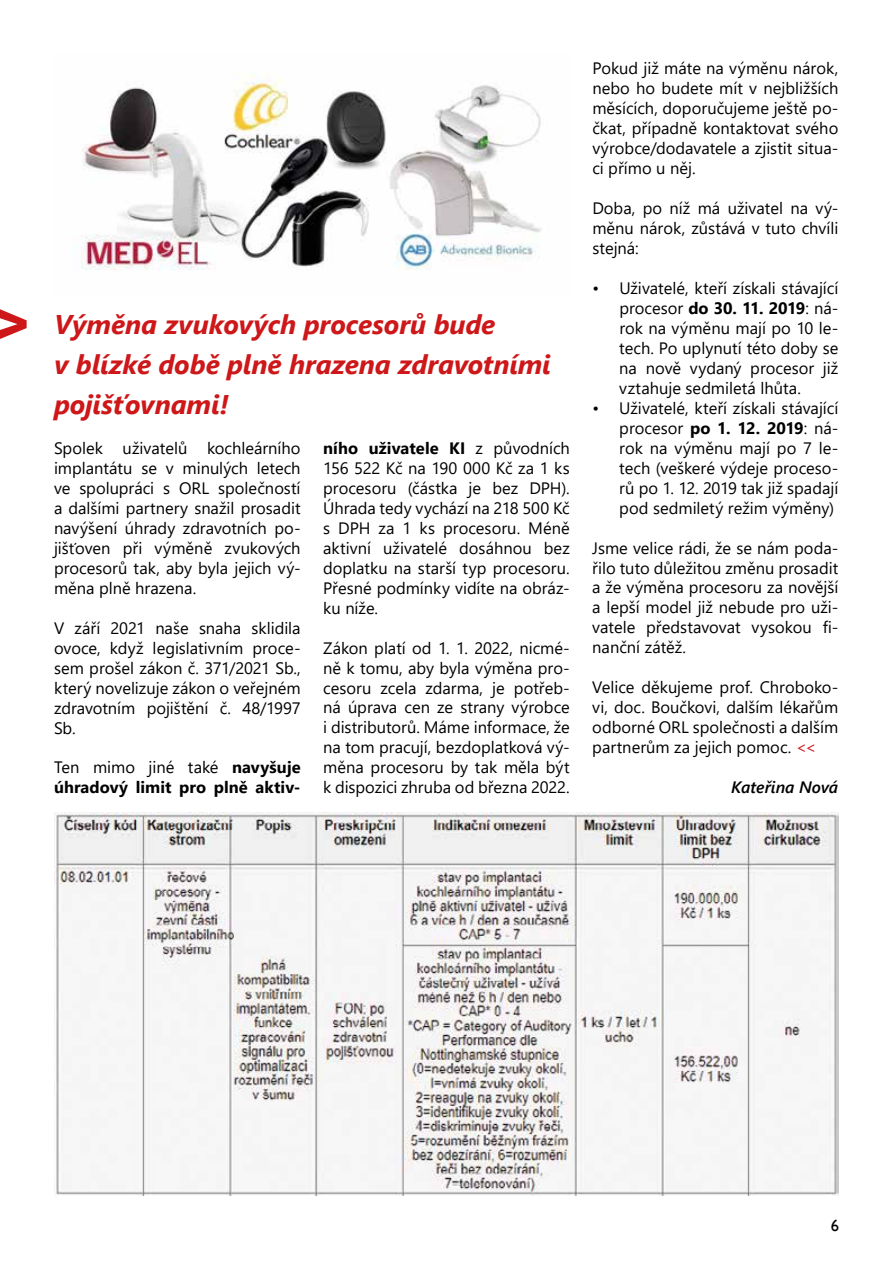
<style>
.page{position:relative;width:893px;height:1263px;background:#fff}
.page>*{position:absolute;margin:0;border:0;box-sizing:border-box;transform-origin:0 0}
.t1{font:italic 700 27px/39.9px "Segoe UI";letter-spacing:-.005em;color:#cd1719}
.t2{font:16.5px/20px "Segoe UI";color:#000;text-align:justify}
.t3{font:700 16.5px/20px "Segoe UI";letter-spacing:.005em;color:#000}
.t4{font:italic 600 16.5px "Segoe UI";color:#000}
.t5{font:16.5px "Gill Sans";color:#000}
.s1{font-weight:400}
.s2{font-weight:700}
.s3{color:#cd1719}
</style>
<div class="page">
<img style="left:73px;top:74px;width:468px;height:196px">
<img style="left:54px;top:812px;width:785px;height:383px">
<svg style="left:0;top:309px;width:27px;height:30px"></svg>
<h1 class="t1" style="left:54px;top:300px;width:498px">Výměna zvukových procesorů bude<br>v blízké době plně hrazena zdravotními pojišťovnami!</h1>
<p class="t2" style="left:54px;top:436px;width:248px">Spolek uživatelů kochleárního implantátu se v minulých letech ve spolupráci s ORL společností a dalšími partnery snažil prosadit navýšení úhrady zdravotních po&shy;jišťoven při výměně zvukových procesorů tak, aby byla jejich vý&shy;měna plně hrazena.</p>
<p class="t2" style="left:54px;top:616px;width:248px">V září 2021 naše snaha sklidila ovoce, když legislativním proce&shy;sem prošel zákon č. 371/2021 Sb., který novelizuje zákon o veřejném zdravotním pojištění č. 48/1997<br>Sb.</p>
<p class="t3" style="left:54px;top:756px;width:248px"><span class="s1">Ten mimo jiné také</span> navyšuje úhradový limit pro plně aktiv-</p>
<p class="t2" style="left:323px;top:436px;width:248px"><span class="s2">ního uživatele KI</span> z původních 156 522 Kč na 190 000 Kč za 1 ks procesoru (částka je bez DPH).<br>Úhrada tedy vychází na 218 500 Kč s DPH za 1 ks procesoru. Méně aktivní uživatelé dosáhnou bez doplatku na starší typ procesoru.<br>Přesné podmínky vidíte na obráz&shy;ku níže.</p>
<p class="t2" style="left:323px;top:636px;width:248px">Zákon platí od 1. 1. 2022, nicmé&shy;ně k tomu, aby byla výměna pro&shy;cesoru zcela zdarma, je potřeb&shy;ná úprava cen ze strany výrobce i distributorů. Máme informace, že na tom pracují, bezdoplatková vý&shy;měna procesoru by tak měla být k dispozici zhruba od března 2022.</p>
<p class="t2" style="left:592px;top:57px;width:248px">Pokud již máte na výměnu nárok, nebo ho budete mít v nejbližších měsících, doporučujeme ještě po&shy;čkat, případně kontaktovat svého výrobce/dodavatele a zjistit situa&shy;ci přímo u něj.</p>
<p class="t2" style="left:592px;top:196px;width:247px">Doba, po níž má uživatel na vý&shy;měnu nárok, zůstává v tuto chvíli stejná:</p>
<p class="t2" style="left:619px;top:276px;width:221px;text-indent:-27px">• Uživatelé, kteří získali stávající procesor <span class="s2">do 30. 11. 2019</span>: ná&shy;rok na výměnu mají po 10 le&shy;tech. Po uplynutí této doby se na nově vydaný procesor již vztahuje sedmiletá lhůta.</p>
<p class="t2" style="left:619px;top:396px;width:221px;text-indent:-27px">• Uživatelé, kteří získali stávající procesor <span class="s2">po 1. 12. 2019</span>: ná&shy;rok na výměnu mají po 7 le&shy;tech (veškeré výdeje proceso&shy;rů po 1. 12. 2019 tak již spadají pod sedmiletý režim výměny)</p>
<p class="t2" style="left:592px;top:536px;width:248px">Jsme velice rádi, že se nám poda&shy;řilo tuto důležitou změnu prosadit a že výměna procesoru za novější a lepší model již nebude pro uži&shy;vatele představovat vysokou fi&shy;nanční zátěž.</p>
<p class="t2" style="left:592px;top:676px;width:247px">Velice děkujeme prof. Chroboko&shy;vi, doc. Boučkovi, dalším lékařům odborné ORL společnosti a dalším partnerům za jejich pomoc. <span class="s3">&lt;&lt;</span></p>
<p class="t4" style="left:731px;top:772px;width:109px">Kateřina Nová</p>
<p class="t5" style="left:831px;top:1216px;width:10px">6</p>
</div>
